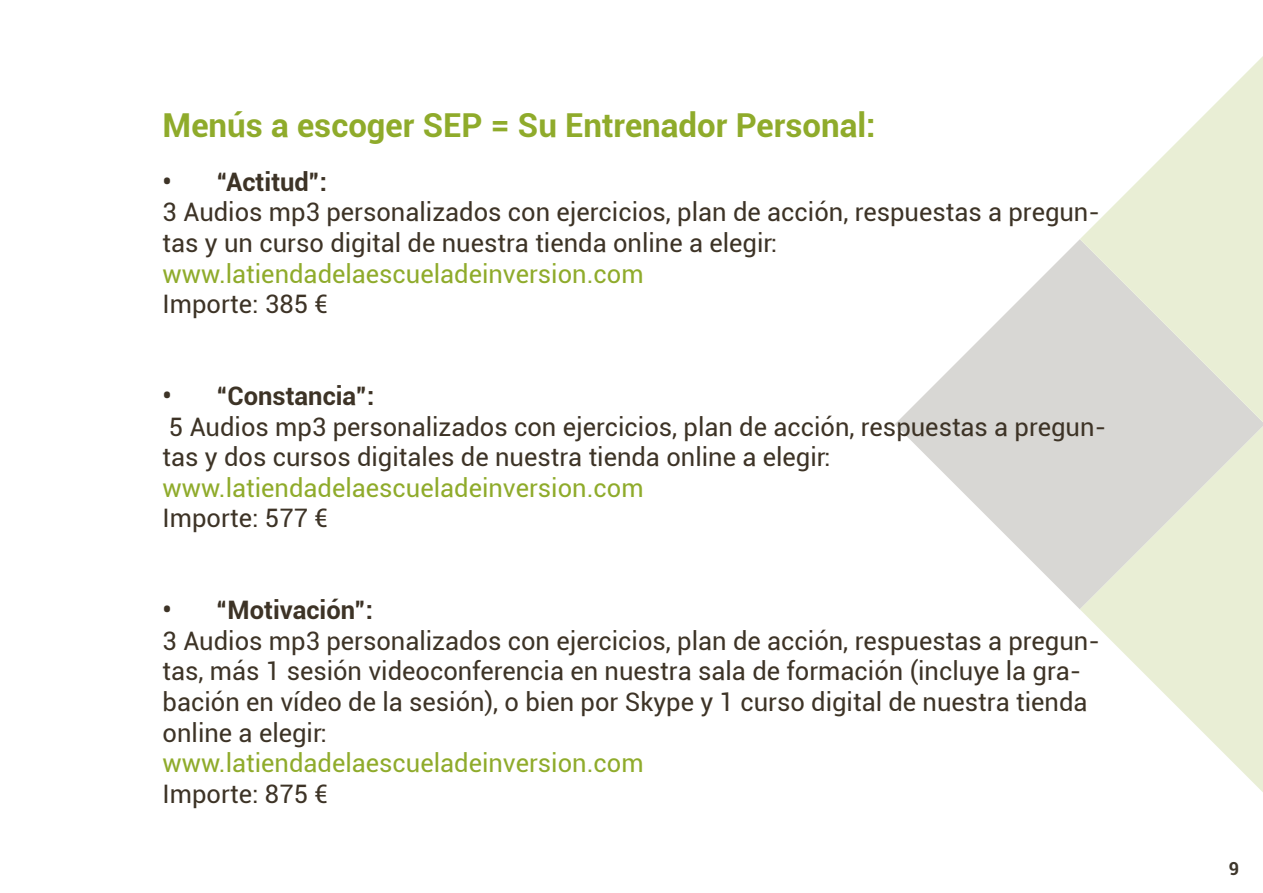
<style>
.page{position:relative;width:1263px;height:893px;background:#fff}
.page>*{position:absolute;margin:0;border:0;box-sizing:border-box;transform-origin:0 0}
.t1{font:700 33px "Roboto";color:#8fab2b}
.t2{font:25.5px/30.6px "Roboto";color:#3d3326}
.t3{font:25.5px "Roboto";color:#8fab2b}
.t4{font:700 25.5px "Roboto";color:#3d3326}
.t5{font:700 18px "Roboto";color:#3d362b}
</style>
<div class="page">
<svg style="left:895px;top:239px;width:185px;height:370px;fill:#dcdbd8"></svg>
<svg style="left:1080px;top:56px;width:183px;height:368px;fill:#e9eed5"></svg>
<svg style="left:1080px;top:424px;width:183px;height:368px;fill:#e9eed5"></svg>
<p class="t1" style="left:163px;top:102px;width:714px">Menús a escoger SEP = Su Entrenador Personal:</p>
<p class="t4" style="left:163px;top:164px;width:166px">• “Actitud”:</p>
<p class="t2" style="left:163px;top:196px;width:939px">3 Audios mp3 personalizados con ejercicios, plan de acción, respuestas a pregun&shy;tas y un curso digital de nuestra tienda online a elegir:</p>
<p class="t3" style="left:163px;top:256px;width:482px">www.latiendadelaescueladeinversion.com</p>
<p class="t2" style="left:163px;top:288px;width:167px">Importe: 385 €</p>
<p class="t4" style="left:163px;top:378px;width:213px">• “Constancia”:</p>
<p class="t2" style="left:163px;top:410px;width:945px">5 Audios mp3 personalizados con ejercicios, plan de acción, respuestas a pregun&shy;tas y dos cursos digitales de nuestra tienda online a elegir:</p>
<p class="t3" style="left:163px;top:470px;width:482px">www.latiendadelaescueladeinversion.com</p>
<p class="t2" style="left:163px;top:502px;width:167px">Importe: 577 €</p>
<p class="t4" style="left:163px;top:592px;width:212px">• “Motivación”:</p>
<p class="t2" style="left:163px;top:624px;width:939px">3 Audios mp3 personalizados con ejercicios, plan de acción, respuestas a pregun&shy;tas, más 1 sesión videoconferencia en nuestra sala de formación (incluye la gra&shy;bación en vídeo de la sesión), o bien por Skype y 1 curso digital de nuestra tienda online a elegir:</p>
<p class="t3" style="left:163px;top:745px;width:482px">www.latiendadelaescueladeinversion.com</p>
<p class="t2" style="left:163px;top:777px;width:167px">Importe: 875 €</p>
<p class="t5" style="left:1229px;top:856px;width:12px">9</p>
</div>
